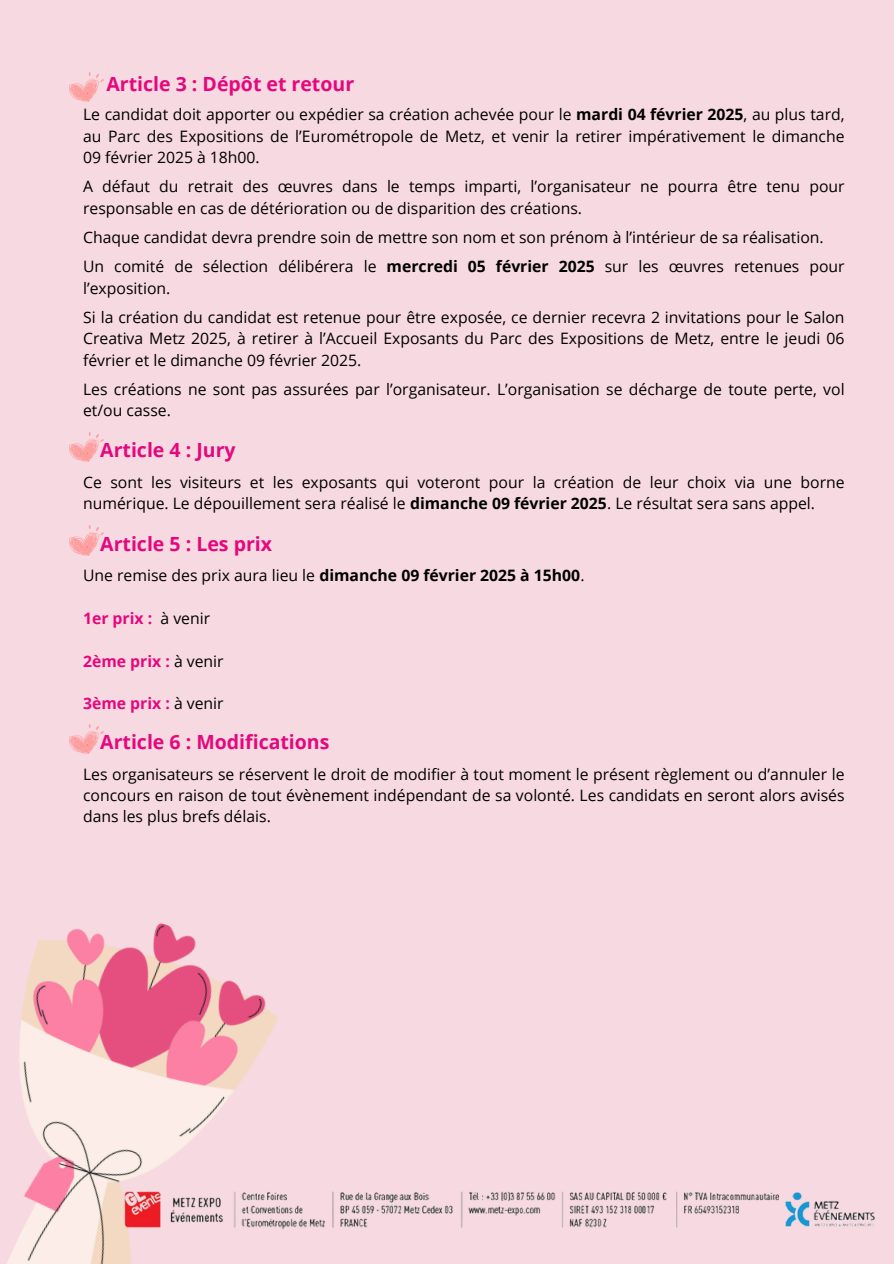
<style>
.page{position:relative;width:894px;height:1264px;background:#fff}
.page>*{position:absolute;margin:0;border:0;box-sizing:border-box;transform-origin:0 0}
.t1{font:700 19.5px "Open Sans";color:#e5077d}
.t2{font:15.75px/21.3px "Open Sans";color:#000}
.t3{font:700 15.75px "Open Sans";color:#e5077d}
.s1{font-weight:700}
.s2{font-weight:400;color:#000}
</style>
<div class="page">
<div style="left:0;top:0;width:893px;height:1263px;background:#f7d9e1"></div>
<img style="left:7px;top:923px;width:271px;height:340px">
<img style="left:114px;top:1170px;width:761px;height:77px">
<img style="left:69px;top:72px;width:34px;height:30px">
<img style="left:69px;top:432px;width:34px;height:30px">
<img style="left:69px;top:526px;width:34px;height:29px">
<img style="left:69px;top:724px;width:34px;height:29px">
<p class="t1" style="left:106px;top:70px;width:249px">Article 3 : Dépôt et retour</p>
<p class="t2" style="left:83px;top:104px;width:762px;text-align:justify">Le candidat doit apporter ou expédier sa création achevée pour le <span class="s1">mardi 04 février 2025</span>, au plus tard, au Parc des Expositions de l’Eurométropole de Metz, et venir la retirer impérativement le dimanche 09 février 2025 à 18h00.</p>
<h1 class="t2" style="left:83px;top:176px;width:762px">A défaut du retrait des œuvres dans le temps imparti, l’organisateur ne pourra être tenu pour responsable en cas de détérioration ou de disparition des créations.</h1>
<p class="t2" style="left:83px;top:226px;width:742px">Chaque candidat devra prendre soin de mettre son nom et son prénom à l’intérieur de sa réalisation.</p>
<p class="t2" style="left:83px;top:255px;width:762px">Un comité de sélection délibérera le <span class="s1">mercredi 05 février 2025</span> sur les œuvres retenues pour l’exposition.</p>
<p class="t2" style="left:83px;top:306px;width:762px;text-align:justify">Si la création du candidat est retenue pour être exposée, ce dernier recevra 2 invitations pour le Salon Creativa Metz 2025, à retirer à l’Accueil Exposants du Parc des Expositions de Metz, entre le jeudi 06 février et le dimanche 09 février 2025.</p>
<p class="t2" style="left:83px;top:378px;width:762px">Les créations ne sont pas assurées par l’organisateur. L’organisation se décharge de toute perte, vol et/ou casse.</p>
<p class="t1" style="left:100px;top:436px;width:137px">Article 4 : Jury</p>
<p class="t2" style="left:83px;top:471px;width:762px">Ce sont les visiteurs et les exposants qui voteront pour la création de leur choix via une borne numérique. Le dépouillement sera réalisé le <span class="s1">dimanche 09 février 2025</span>. Le résultat sera sans appel.</p>
<p class="t1" style="left:100px;top:530px;width:173px">Article 5 : Les prix</p>
<h1 class="t2" style="left:83px;top:564px;width:503px">Une remise des prix aura lieu le <span class="s1">dimanche 09 février 2025 à 15h00</span>.</h1>
<p class="t3" style="left:83px;top:607px;width:128px">1er prix : <span class="s2">à venir</span></p>
<p class="t3" style="left:83px;top:649px;width:142px">2ème prix : <span class="s2">à venir</span></p>
<h1 class="t3" style="left:83px;top:692px;width:142px">3ème prix : <span class="s2">à venir</span></h1>
<p class="t1" style="left:100px;top:728px;width:231px">Article 6 : Modifications</p>
<p class="t2" style="left:83px;top:762px;width:762px;text-align:justify">Les organisateurs se réservent le droit de modifier à tout moment le présent règlement ou d’annuler le concours en raison de tout évènement indépendant de sa volonté. Les candidats en seront alors avisés dans les plus brefs délais.</p>
</div>
